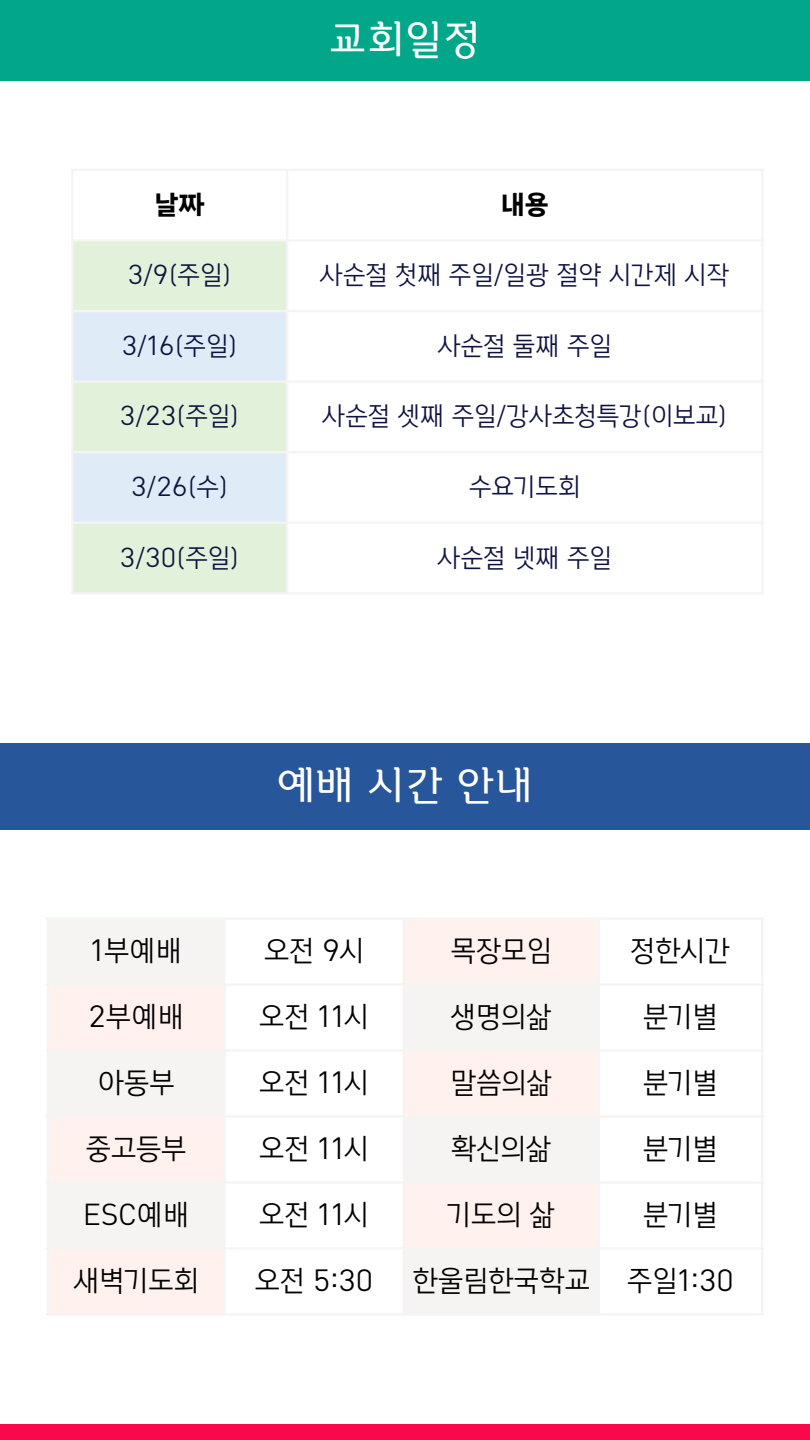
<style>
.page{position:relative;width:810px;height:1440px;background:#fff}
.page>*{position:absolute;margin:0;border:0;box-sizing:border-box;transform-origin:0 0}
.t1{font:42px "Canva YDV Somang 2 M";letter-spacing:.03em;color:#fff}
.t2{font:28px "Tlab Dotum Con R";color:#000}
.t3{font:25px "Tlab Dotum Con R";color:#0f1340}
.t4{font:25px "Tlab Dotum Con B";color:#000}
</style>
<div class="page">
<div style="left:0;top:0;width:810px;height:81px;background:#02a689"></div>
<div style="left:0;top:1424px;width:810px;height:16px;background:#fb074c"></div>
<div style="left:73px;top:242px;width:213px;height:350px;background:#e2f1da"></div>
<svg style="left:73px;top:312px;width:213px;height:210px;background:#e0edee"></svg>
<hr style="left:71px;top:171px;width:2px;height:421px;background:#f6f3f3">
<hr style="left:286px;top:171px;width:2px;height:421px;background:#f6f3f3">
<hr style="left:761px;top:171px;width:3px;height:421px;background:#f6f3f3">
<hr style="left:71px;top:169px;width:693px;height:2px;background:#f6f3f3">
<hr style="left:71px;top:239px;width:693px;height:3px;background:#f6f3f3">
<hr style="left:71px;top:310px;width:693px;height:2px;background:#f6f3f3">
<hr style="left:71px;top:380px;width:693px;height:3px;background:#f6f3f3">
<hr style="left:71px;top:451px;width:693px;height:2px;background:#f6f3f3">
<hr style="left:71px;top:522px;width:693px;height:2px;background:#f6f3f3">
<hr style="left:71px;top:592px;width:693px;height:2px;background:#f6f3f3">
<div style="left:0;top:744px;width:810px;height:86px;background:#27569a"></div>
<svg style="left:49px;top:920px;width:549px;height:393px"></svg>
<hr style="left:47px;top:920px;width:2px;height:393px;background:#f6f3f3">
<hr style="left:223px;top:920px;width:3px;height:393px;background:#f6f3f3">
<hr style="left:403px;top:920px;width:2px;height:393px;background:#f6f3f3">
<hr style="left:598px;top:920px;width:2px;height:393px;background:#f6f3f3">
<hr style="left:761px;top:920px;width:2px;height:393px;background:#f6f3f3">
<hr style="left:47px;top:918px;width:716px;height:2px;background:#f6f3f3">
<hr style="left:47px;top:983px;width:716px;height:3px;background:#f6f3f3">
<hr style="left:47px;top:1049px;width:716px;height:3px;background:#f6f3f3">
<hr style="left:47px;top:1115px;width:716px;height:3px;background:#f6f3f3">
<hr style="left:47px;top:1181px;width:716px;height:3px;background:#f6f3f3">
<hr style="left:47px;top:1247px;width:716px;height:3px;background:#f6f3f3">
<hr style="left:47px;top:1313px;width:716px;height:3px;background:#f6f3f3">
<h1 class="t1" style="left:329px;top:18px;width:153px">교회일정</h1>
<p class="t4" style="left:154px;top:189px;width:52px">날짜</p>
<p class="t4" style="left:501px;top:189px;width:50px">내용</p>
<p class="t3" style="left:128px;top:259px;width:105px">3/9(주일)</p>
<p class="t3" style="left:320px;top:259px;width:411px">사순절 첫째 주일/일광 절약 시간제 시작</p>
<p class="t3" style="left:122px;top:330px;width:117px">3/16(주일)</p>
<p class="t3" style="left:438px;top:330px;width:176px">사순절 둘째 주일</p>
<p class="t3" style="left:120px;top:400px;width:121px">3/23(주일)</p>
<p class="t3" style="left:322px;top:400px;width:407px">사순절 셋째 주일/강사초청특강(이보교)</p>
<p class="t3" style="left:131px;top:471px;width:99px">3/26(수)</p>
<p class="t3" style="left:469px;top:471px;width:113px">수요기도회</p>
<p class="t3" style="left:120px;top:542px;width:121px">3/30(주일)</p>
<p class="t3" style="left:438px;top:542px;width:176px">사순절 넷째 주일</p>
<h1 class="t1" style="left:278px;top:763px;width:256px">예배 시간 안내</h1>
<p class="t2" style="left:91px;top:933px;width:93px">1부예배</p>
<p class="t2" style="left:264px;top:933px;width:102px">오전 9시</p>
<p class="t2" style="left:451px;top:933px;width:103px">목장모임</p>
<p class="t2" style="left:630px;top:933px;width:102px">정한시간</p>
<p class="t2" style="left:89px;top:999px;width:97px">2부예배</p>
<p class="t2" style="left:259px;top:999px;width:111px">오전 11시</p>
<p class="t2" style="left:450px;top:999px;width:103px">생명의삶</p>
<p class="t2" style="left:643px;top:999px;width:76px">분기별</p>
<p class="t2" style="left:98px;top:1065px;width:78px">아동부</p>
<p class="t2" style="left:259px;top:1065px;width:111px">오전 11시</p>
<p class="t2" style="left:450px;top:1065px;width:104px">말씀의삶</p>
<p class="t2" style="left:643px;top:1065px;width:76px">분기별</p>
<p class="t2" style="left:86px;top:1131px;width:102px">중고등부</p>
<p class="t2" style="left:259px;top:1131px;width:111px">오전 11시</p>
<p class="t2" style="left:451px;top:1131px;width:102px">확신의삶</p>
<p class="t2" style="left:643px;top:1131px;width:76px">분기별</p>
<p class="t2" style="left:83px;top:1197px;width:107px">ESC예배</p>
<p class="t2" style="left:259px;top:1197px;width:111px">오전 11시</p>
<p class="t2" style="left:447px;top:1197px;width:110px">기도의 삶</p>
<p class="t2" style="left:643px;top:1197px;width:76px">분기별</p>
<p class="t2" style="left:73px;top:1263px;width:127px">새벽기도회</p>
<p class="t2" style="left:255px;top:1263px;width:120px">오전 5:30</p>
<p class="t2" style="left:412px;top:1263px;width:179px">한울림한국학교</p>
<p class="t2" style="left:627px;top:1263px;width:108px">주일1:30</p>
</div>
